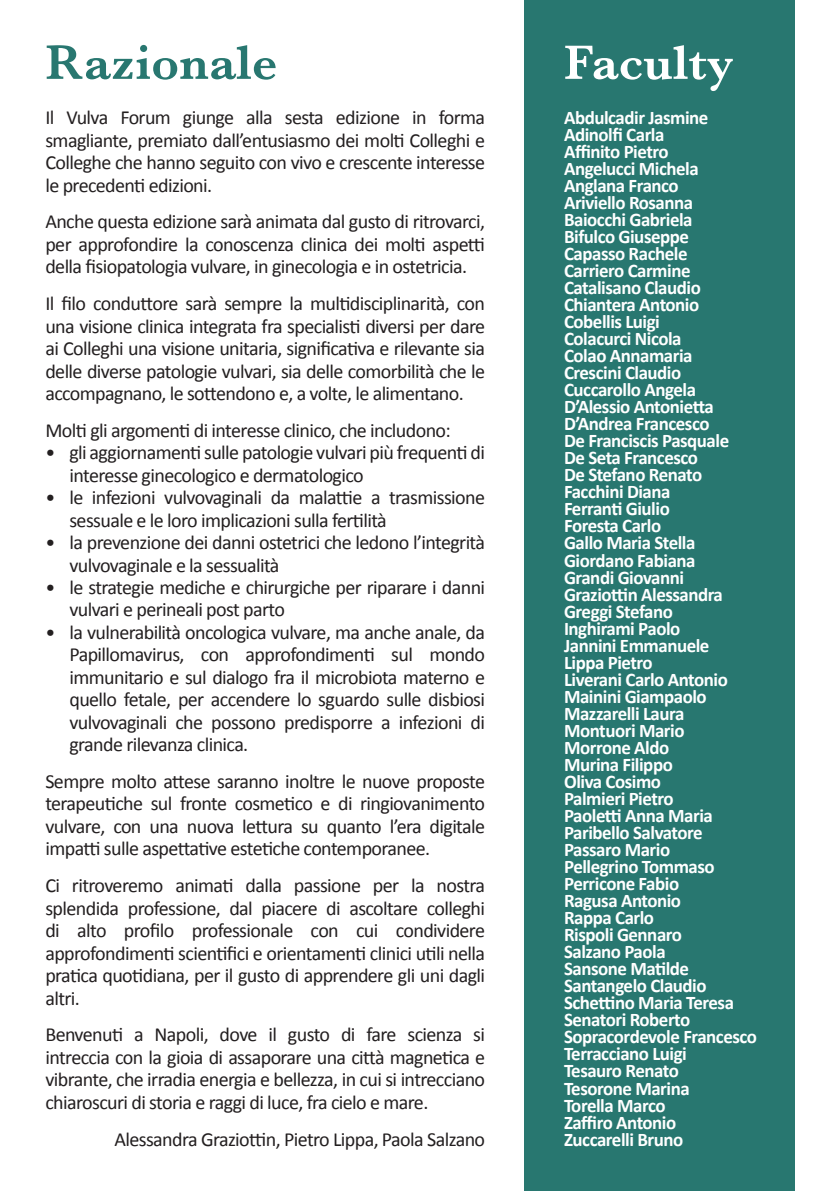
<style>
.page{position:relative;width:840px;height:1191px;background:#fff}
.page>*{position:absolute;margin:0;border:0;box-sizing:border-box;transform-origin:0 0}
.t1{font:600 50px "Baskerville";color:#287770}
.t2{font:600 50px "Baskerville";color:#fff}
.t3{font:20px/22.4px "Calibri";letter-spacing:-.03em;color:#231f20;text-align:justify}
.t4{font:700 19.2px "Calibri";letter-spacing:-.025em;color:#fff}
</style>
<div class="page">
<div style="left:523px;top:0;width:271px;height:1191px;background:#287770"></div>
<p class="t1" style="left:45px;top:27px;width:233px">Razionale</p>
<p class="t2" style="left:563px;top:27px;width:171px">Faculty</p>
<p class="t4" style="left:563px;top:105px;width:146px">Abdulcadir Jasmine</p>
<p class="t4" style="left:563px;top:122px;width:102px">Adinolfi Carla</p>
<p class="t4" style="left:563px;top:139px;width:106px">Affinito Pietro</p>
<p class="t4" style="left:563px;top:156px;width:136px">Angelucci Michela</p>
<p class="t4" style="left:563px;top:173px;width:116px">Anglana Franco</p>
<p class="t4" style="left:563px;top:190px;width:131px">Ariviello Rosanna</p>
<p class="t4" style="left:563px;top:207px;width:130px">Baiocchi Gabriela</p>
<p class="t4" style="left:563px;top:225px;width:126px">Bifulco Giuseppe</p>
<p class="t4" style="left:563px;top:242px;width:125px">Capasso Rachele</p>
<p class="t4" style="left:563px;top:259px;width:128px">Carriero Carmine</p>
<p class="t4" style="left:563px;top:276px;width:138px">Catalisano Claudio</p>
<p class="t4" style="left:563px;top:293px;width:137px">Chiantera Antonio</p>
<p class="t4" style="left:563px;top:310px;width:97px">Cobellis Luigi</p>
<p class="t4" style="left:563px;top:327px;width:119px">Colacurci Nicola</p>
<p class="t4" style="left:563px;top:344px;width:130px">Colao Annamaria</p>
<p class="t4" style="left:563px;top:361px;width:119px">Crescini Claudio</p>
<p class="t4" style="left:563px;top:378px;width:133px">Cuccarollo Angela</p>
<p class="t4" style="left:563px;top:395px;width:151px">D’Alessio Antonietta</p>
<p class="t4" style="left:563px;top:412px;width:147px">D’Andrea Francesco</p>
<p class="t4" style="left:563px;top:429px;width:166px">De Franciscis Pasquale</p>
<p class="t4" style="left:563px;top:446px;width:135px">De Seta Francesco</p>
<p class="t4" style="left:563px;top:463px;width:140px">De Stefano Renato</p>
<p class="t4" style="left:563px;top:480px;width:108px">Facchini Diana</p>
<p class="t4" style="left:563px;top:497px;width:107px">Ferranti Giulio</p>
<p class="t4" style="left:563px;top:514px;width:99px">Foresta Carlo</p>
<p class="t4" style="left:563px;top:531px;width:133px">Gallo Maria Stella</p>
<p class="t4" style="left:563px;top:548px;width:133px">Giordano Fabiana</p>
<p class="t4" style="left:563px;top:565px;width:121px">Grandi Giovanni</p>
<p class="t4" style="left:563px;top:582px;width:160px">Graziottin Alessandra</p>
<p class="t4" style="left:563px;top:599px;width:110px">Greggi Stefano</p>
<p class="t4" style="left:563px;top:616px;width:118px">Inghirami Paolo</p>
<p class="t4" style="left:563px;top:633px;width:147px">Jannini Emmanuele</p>
<p class="t4" style="left:563px;top:650px;width:90px">Lippa Pietro</p>
<p class="t4" style="left:563px;top:667px;width:165px">Liverani Carlo Antonio</p>
<p class="t4" style="left:563px;top:684px;width:144px">Mainini Giampaolo</p>
<p class="t4" style="left:563px;top:701px;width:122px">Mazzarelli Laura</p>
<p class="t4" style="left:563px;top:718px;width:122px">Montuori Mario</p>
<p class="t4" style="left:563px;top:735px;width:107px">Morrone Aldo</p>
<p class="t4" style="left:563px;top:752px;width:110px">Murina Filippo</p>
<p class="t4" style="left:563px;top:769px;width:99px">Oliva Cosimo</p>
<p class="t4" style="left:563px;top:786px;width:111px">Palmieri Pietro</p>
<p class="t4" style="left:563px;top:803px;width:150px">Paoletti Anna Maria</p>
<p class="t4" style="left:563px;top:820px;width:140px">Paribello Salvatore</p>
<p class="t4" style="left:563px;top:837px;width:108px">Passaro Mario</p>
<p class="t4" style="left:563px;top:854px;width:152px">Pellegrino Tommaso</p>
<p class="t4" style="left:563px;top:872px;width:117px">Perricone Fabio</p>
<p class="t4" style="left:563px;top:889px;width:118px">Ragusa Antonio</p>
<p class="t4" style="left:563px;top:906px;width:91px">Rappa Carlo</p>
<p class="t4" style="left:563px;top:923px;width:119px">Rispoli Gennaro</p>
<p class="t4" style="left:563px;top:940px;width:103px">Salzano Paola</p>
<p class="t4" style="left:563px;top:957px;width:126px">Sansone Matilde</p>
<p class="t4" style="left:563px;top:974px;width:144px">Santangelo Claudio</p>
<p class="t4" style="left:563px;top:991px;width:171px">Schettino Maria Teresa</p>
<p class="t4" style="left:563px;top:1008px;width:128px">Senatori Roberto</p>
<p class="t4" style="left:563px;top:1025px;width:194px">Sopracordevole Francesco</p>
<p class="t4" style="left:563px;top:1042px;width:124px">Terracciano Luigi</p>
<p class="t4" style="left:563px;top:1059px;width:116px">Tesauro Renato</p>
<p class="t4" style="left:563px;top:1076px;width:127px">Tesorone Marina</p>
<p class="t4" style="left:563px;top:1093px;width:103px">Torella Marco</p>
<p class="t4" style="left:563px;top:1110px;width:114px">Zaffiro Antonio</p>
<p class="t4" style="left:563px;top:1127px;width:121px">Zuccarelli Bruno</p>
<p class="t3" style="left:45px;top:105px;width:441px">Il Vulva Forum giunge alla sesta edizione in forma smagliante, premiato dall’entusiasmo dei molti Colleghi e Colleghe che hanno seguito con vivo e crescente interesse le precedenti edizioni.</p>
<p class="t3" style="left:45px;top:210px;width:441px">Anche questa edizione sarà animata dal gusto di ritrovarci, per approfondire la conoscenza clinica dei molti aspetti della fisiopatologia vulvare, in ginecologia e in ostetricia.</p>
<p class="t3" style="left:45px;top:291px;width:441px">Il filo conduttore sarà sempre la multidisciplinarità, con una visione clinica integrata fra specialisti diversi per dare ai Colleghi una visione unitaria, significativa e rilevante sia delle diverse patologie vulvari, sia delle comorbilità che le accompagnano, le sottendono e, a volte, le alimentano.</p>
<p class="t3" style="left:45px;top:418px;width:407px">Molti gli argomenti di interesse clinico, che includono:</p>
<p class="t3" style="left:45px;top:440px;width:441px">• gli aggiornamenti sulle patologie vulvari più frequenti di</p>
<p class="t3" style="left:69px;top:463px;width:295px">interesse ginecologico e dermatologico</p>
<p class="t3" style="left:45px;top:485px;width:441px">• le infezioni vulvovaginali da malattie a trasmissione</p>
<p class="t3" style="left:69px;top:508px;width:319px">sessuale e le loro implicazioni sulla fertilità</p>
<p class="t3" style="left:45px;top:530px;width:441px">• la prevenzione dei danni ostetrici che ledono l’integrità</p>
<p class="t3" style="left:69px;top:553px;width:211px">vulvovaginale e la sessualità</p>
<p class="t3" style="left:45px;top:575px;width:441px">• le strategie mediche e chirurgiche per riparare i danni</p>
<p class="t3" style="left:69px;top:597px;width:217px">vulvari e perineali post parto</p>
<p class="t3" style="left:45px;top:620px;width:441px">• la vulnerabilità oncologica vulvare, ma anche anale, da</p>
<p class="t3" style="left:69px;top:642px;width:417px">Papillomavirus, con approfondimenti sul mondo</p>
<p class="t3" style="left:69px;top:665px;width:417px">immunitario e sul dialogo fra il microbiota materno e</p>
<p class="t3" style="left:69px;top:687px;width:417px">quello fetale, per accendere lo sguardo sulle disbiosi</p>
<p class="t3" style="left:69px;top:710px;width:417px">vulvovaginali che possono predisporre a infezioni di</p>
<p class="t3" style="left:69px;top:732px;width:180px">grande rilevanza clinica.</p>
<p class="t3" style="left:45px;top:769px;width:441px">Sempre molto attese saranno inoltre le nuove proposte terapeutiche sul fronte cosmetico e di ringiovanimento vulvare, con una nuova lettura su quanto l’era digitale impatti sulle aspettative estetiche contemporanee.</p>
<p class="t3" style="left:45px;top:873px;width:441px">Ci ritroveremo animati dalla passione per la nostra splendida professione, dal piacere di ascoltare colleghi di alto profilo professionale con cui condividere approfondimenti scientifici e orientamenti clinici utili nella pratica quotidiana, per il gusto di apprendere gli uni dagli altri.</p>
<p class="t3" style="left:45px;top:1022px;width:441px">Benvenuti a Napoli, dove il gusto di fare scienza si intreccia con la gioia di assaporare una città magnetica e vibrante, che irradia energia e bellezza, in cui si intrecciano chiaroscuri di storia e raggi di luce, fra cielo e mare.</p>
<p class="t3" style="left:114px;top:1126px;width:372px">Alessandra Graziottin, Pietro Lippa, Paola Salzano</p>
</div>
